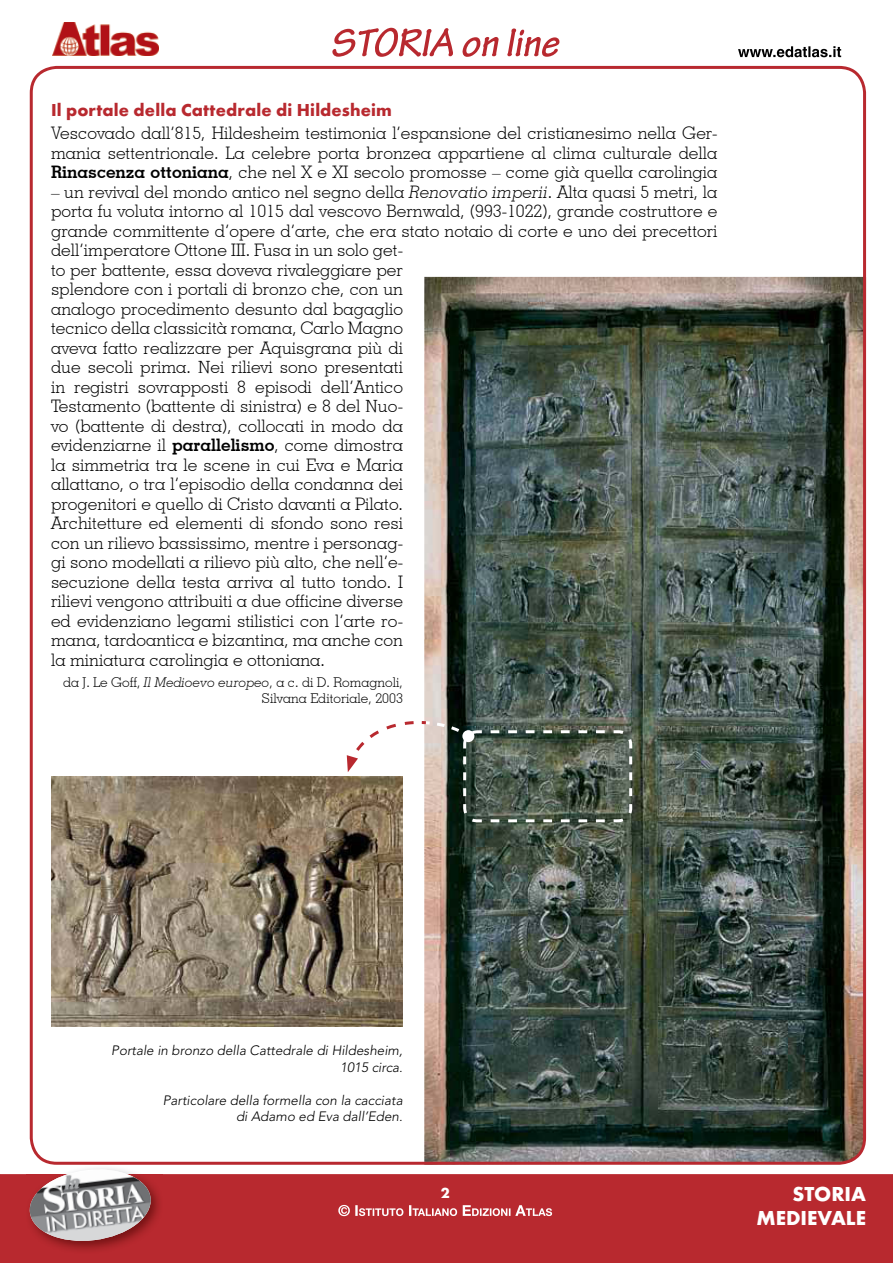
<style>
.page{position:relative;width:893px;height:1263px;background:#fff}
.page>*{position:absolute;margin:0;border:0;box-sizing:border-box;transform-origin:0 0}
.t1{font:700 21px/24px "Futura T";color:#fff;text-align:right}
.t2{font:700 18px "Futura T";letter-spacing:.01em;color:#b8292f}
.t3{font:300 17.25px/19.5px "Geometric Slab 703 BT";color:#000;text-align:justify}
.t4{font:700 15px "Futura T";color:#fff}
.t5{font:italic 300 13.5px/16.5px "Avenir";color:#000;text-align:right}
.t6{font:300 13.5px/16.5px "Geometric Slab 703 BT";color:#000;text-align:right}
.s1{font-weight:700}
.s2{font-style:italic}
</style>
<div class="page">
<div style="left:0;top:1174px;width:893px;height:89px;background:#b8292f"></div>
<svg style="left:338px;top:1205px;width:214px;height:11px"></svg>
<svg style="left:738px;top:46px;width:103px;height:11px"></svg>
<svg style="left:332px;top:28px;width:228px;height:29px"></svg>
<img style="left:26px;top:1175px;width:137px;height:78px">
<img style="left:26px;top:1174px;width:137px;height:1px">
<img style="left:28px;top:1169px;width:125px;height:75px">
<img style="left:52px;top:22px;width:106px;height:34px">
<img style="left:30px;top:66px;width:836px;height:1099px">
<p class="t2" style="left:51px;top:99px;width:343px">Il portale della Cattedrale di Hildesheim</p>
<p class="t3" style="left:51px;top:123px;width:668px">Vescovado dall’815, Hildesheim testimonia l’espansione del cristianesimo nella Ger&shy;mania settentrionale. La celebre porta bronzea appartiene al clima culturale della <span class="s1">Rinascenza ottoniana</span>, che nel X e XI secolo promosse – come già quella carolingia</p>
<p class="t3" style="left:51px;top:182px;width:668px;text-align:left">– un revival del mondo antico nel segno della <span class="s2">Renovatio imperii</span>. Alta quasi 5 metri, la porta fu voluta intorno al 1015 dal vescovo Bernwald, (993-1022), grande costruttore e grande committente d’opere d’arte, che era stato notaio di corte e uno dei precettori dell’imperatore Ottone III. Fusa in un solo get-<br>to per battente, essa doveva rivaleggiare per<br>splendore con i portali di bronzo che, con un<br>analogo procedimento desunto dal bagaglio<br>tecnico della classicità romana, Carlo Magno<br>aveva fatto realizzare per Aquisgrana più di<br>due secoli prima. Nei rilievi sono presentati<br>in registri sovrapposti 8 episodi dell’Antico<br>Testamento (battente di sinistra) e 8 del Nuo-<br>vo (battente di destra), collocati in modo da<br>evidenziarne il <span class="s1">parallelismo</span>, come dimostra<br>la simmetria tra le scene in cui Eva e Maria<br>allattano, o tra l’episodio della condanna dei<br>progenitori e quello di Cristo davanti a Pilato.<br>Architetture ed elementi di sfondo sono resi<br>con un rilievo bassissimo, mentre i personag-<br>gi sono modellati a rilievo più alto, che nell’e-<br>secuzione della testa arriva al tutto tondo. I<br>rilievi vengono attribuiti a due officine diverse<br>ed evidenziano legami stilistici con l’arte ro-<br>mana, tardoantica e bizantina, ma anche con<br>la miniatura carolingia e ottoniana.</p>
<p class="t6" style="left:63px;top:673px;width:341px">da J. Le Goff, <span class="s2">Il Medioevo europeo</span>, a c. di D. Romagnoli,<br>Silvana Editoriale, 2003</p>
<p class="t5" style="left:111px;top:1042px;width:293px">Portale in bronzo della Cattedrale di Hildesheim,<br>1015 circa.</p>
<p class="t5" style="left:163px;top:1092px;width:241px">Particolare della formella con la cacciata di Adamo ed Eva dall’Eden.</p>
<p class="t4" style="left:441px;top:1184px;width:10px">2</p>
<p class="t1" style="left:756px;top:1182px;width:111px">STORIA<br>MEDIEVALE</p>
</div>
